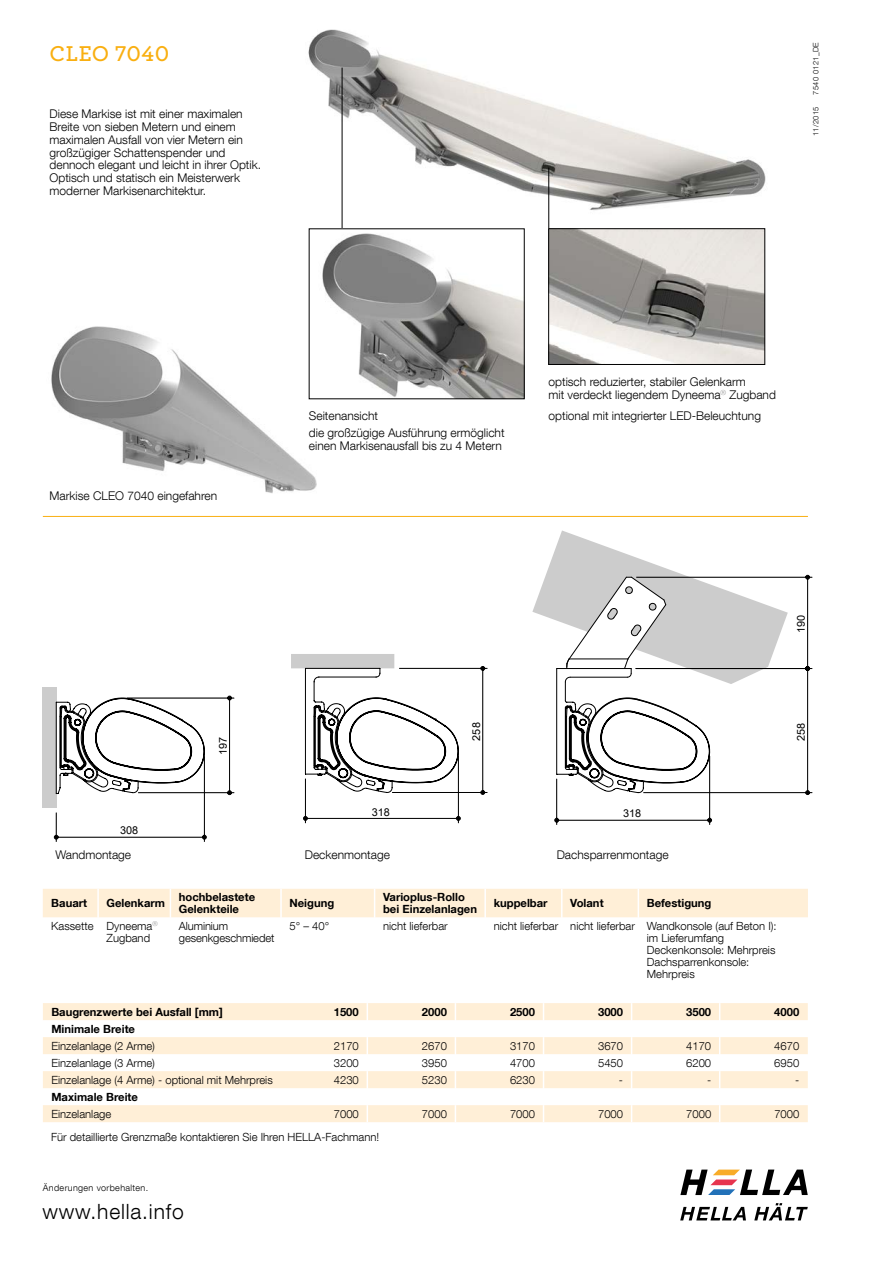
<style>
.page{position:relative;width:893px;height:1263px;background:#fff}
.page>*{position:absolute;margin:0;border:0;box-sizing:border-box;transform-origin:0 0}
.t1{font:600 22.5px "Archer";letter-spacing:.02em;color:#f9af11}
.t2{font:300 21px "Helvetica Neue LT Com";letter-spacing:.04em;color:#000}
.t3{font:300 12px/12.8px "Helvetica Neue LT Com";color:#000}
.t4{font:300 11.25px/12px "Helvetica Neue LT Com";color:#000}
.t5{font:700 11.25px/12px "Helvetica Neue LT Com";color:#000}
.t6{font:10.8px "Arial Unicode MS";color:#000}
.t7{font:300 9px "Helvetica Neue LT Com";letter-spacing:.04em;color:#010000}
.t8{font:300 7.5px "Helvetica Neue LT Com";letter-spacing:.04em;color:#000}
.t9{font:300 7.5px "Helvetica Neue LT Com";letter-spacing:.04em;color:#010000}
</style>
<div class="page">
<img style="left:42px;top:299px;width:291px;height:218px">
<img style="left:308px;top:29px;width:458px;height:209px">
<hr style="left:43px;top:516px;width:765px;height:1px;background:#f9af11">
<svg style="left:680px;top:1169px;width:128px;height:26px"></svg>
<svg style="left:680px;top:1207px;width:66px;height:13px"></svg>
<svg style="left:754px;top:1203px;width:54px;height:17px"></svg>
<hr style="left:342px;top:68px;width:1px;height:161px;background:#000">
<hr style="left:548px;top:168px;width:1px;height:61px;background:#000">
<svg style="left:43px;top:1003px;width:765px;height:119px"></svg>
<div style="left:43px;top:889px;width:765px;height:28px;background:#ffefd7"></div>
<hr style="left:458px;top:756px;width:1px;height:67px;background:#000">
<hr style="left:305px;top:779px;width:1px;height:44px;background:#000">
<hr style="left:305px;top:818px;width:153px;height:1px;background:#000">
<hr style="left:392px;top:792px;width:95px;height:1px;background:#000">
<hr style="left:399px;top:668px;width:88px;height:1px;background:#000">
<hr style="left:482px;top:668px;width:1px;height:124px;background:#000">
<svg style="left:291px;top:654px;width:168px;height:139px"></svg>
<hr style="left:709px;top:756px;width:1px;height:69px;background:#000">
<hr style="left:556px;top:779px;width:1px;height:46px;background:#000">
<hr style="left:557px;top:820px;width:153px;height:1px;background:#000">
<hr style="left:636px;top:577px;width:176px;height:1px;background:#000">
<hr style="left:636px;top:668px;width:176px;height:1px;background:#000">
<svg style="left:805px;top:575px;width:5px;height:4px"></svg>
<hr style="left:807px;top:577px;width:1px;height:91px;background:#000">
<hr style="left:643px;top:792px;width:169px;height:1px;background:#000">
<svg style="left:805px;top:666px;width:5px;height:5px"></svg>
<svg style="left:805px;top:790px;width:5px;height:5px"></svg>
<hr style="left:807px;top:668px;width:1px;height:125px;background:#000">
<svg style="left:532px;top:530px;width:256px;height:263px"></svg>
<div style="left:42px;top:688px;width:14px;height:120px;background:#ccc"></div>
<hr style="left:204px;top:756px;width:1px;height:86px;background:#000">
<hr style="left:56px;top:837px;width:148px;height:1px;background:#000">
<hr style="left:127px;top:698px;width:107px;height:1px;background:#000">
<hr style="left:138px;top:792px;width:96px;height:1px;background:#000">
<svg style="left:227px;top:696px;width:5px;height:4px"></svg>
<svg style="left:227px;top:791px;width:5px;height:4px"></svg>
<hr style="left:229px;top:698px;width:1px;height:95px;background:#000">
<svg style="left:55px;top:697px;width:150px;height:97px"></svg>
<hr style="left:0;top:747px;width:1px;height:94px;background:#000">
<svg style="left:54px;top:813px;width:4px;height:29px"></svg>
<svg style="left:0;top:812px;width:1px;height:29px"></svg>
<img style="left:311px;top:231px;width:211px;height:166px">
<img style="left:551px;top:231px;width:212px;height:132px">
<div style="left:549px;top:229px;width:216px;height:136px;border:1px solid #000"></div>
<h1 class="t1" style="left:50px;top:36px;width:121px">CLEO 7040</h1>
<p class="t8" style="left:811px;top:95px;width:54px;rotate:-90deg">7540 0121_DE</p>
<p class="t3" style="left:50px;top:107px;width:213px">Diese Markise ist mit einer maximalen Breite von sieben Metern und einem maximalen Ausfall von vier Metern ein großzügiger Schattenspender und dennoch elegant und leicht in ihrer Optik.<br>Optisch und statisch ein Meisterwerk moderner Markisenarchitektur.</p>
<p class="t9" style="left:811px;top:136px;width:31px;rotate:-90deg">11/2015</p>
<p class="t6" style="left:116px;top:505px;width:20px;rotate:-90deg">200</p>
<p class="t3" style="left:50px;top:489px;width:169px">Markise CLEO 7040 eingefahren</p>
<p class="t3" style="left:309px;top:407px;width:197px;line-height:17px">Seitenansicht<br>die großzügige Ausführung ermöglicht</p>
<p class="t3" style="left:309px;top:439px;width:195px">einen Markisenausfall bis zu 4 Metern</p>
<p class="t3" style="left:549px;top:375px;width:229px">optisch reduzierter, stabiler Gelenkarm<br>mit verdeckt liegendem Dyneema<sup>®</sup> Zugband</p>
<p class="t3" style="left:549px;top:409px;width:214px">optional mit integrierter LED-Beleuchtung</p>
<p class="t6" style="left:637px;top:413px;width:20px">318</p>
<p class="t6" style="left:793px;top:633px;width:20px;rotate:-90deg">190</p>
<p class="t6" style="left:120px;top:823px;width:20px">308</p>
<p class="t6" style="left:215px;top:755px;width:20px;rotate:-90deg">197</p>
<p class="t6" style="left:372px;top:804px;width:20px">318</p>
<p class="t6" style="left:468px;top:740px;width:20px;rotate:-90deg">258</p>
<p class="t6" style="left:623px;top:806px;width:20px">318</p>
<p class="t3" style="left:55px;top:848px;width:77px">Wandmontage</p>
<p class="t3" style="left:305px;top:848px;width:87px">Deckenmontage</p>
<p class="t3" style="left:557px;top:848px;width:113px">Dachsparrenmontage</p>
<p class="t5" style="left:51px;top:897px;width:37px">Bauart</p>
<p class="t5" style="left:107px;top:897px;width:60px">Gelenkarm</p>
<p class="t5" style="left:179px;top:891px;width:78px">hochbelastete<br>Gelenkteile</p>
<p class="t5" style="left:290px;top:897px;width:46px">Neigung</p>
<p class="t5" style="left:383px;top:891px;width:95px">Varioplus-Rollo bei Einzelanlagen</p>
<p class="t5" style="left:494px;top:897px;width:55px">kuppelbar</p>
<p class="t5" style="left:570px;top:897px;width:35px">Volant</p>
<p class="t5" style="left:647px;top:897px;width:66px">Befestigung</p>
<p class="t4" style="left:107px;top:919px;width:53px;text-indent:-55px">Kassette Dyneema<sup>®<br></sup>Zugband</p>
<p class="t4" style="left:179px;top:919px;width:97px">Aluminium gesenkgeschmiedet</p>
<p class="t4" style="left:290px;top:919px;width:41px">5° – 40°</p>
<p class="t4" style="left:383px;top:919px;width:66px">nicht lieferbar</p>
<p class="t4" style="left:647px;top:919px;width:131px;text-indent:-153px">nicht lieferbar nicht lieferbar Wandkonsole (auf Beton I): im Lieferumfang<br>Deckenkonsole: Mehrpreis<br>Dachsparrenkonsole:<br>Mehrpreis</p>
<p class="t6" style="left:793px;top:741px;width:20px;rotate:-90deg">258</p>
<p class="t6" style="left:797px;top:744px;width:20px;rotate:-90deg">272</p>
<p class="t6" style="left:177px;top:1024px;width:20px;rotate:-90deg">190</p>
<p class="t6" style="left:527px;top:1024px;width:20px;rotate:-90deg">190</p>
<p class="t5" style="left:51px;top:1005px;width:173px">Baugrenzwerte bei Ausfall [mm]</p>
<p class="t5" style="left:334px;top:1005px;width:27px">1500</p>
<p class="t5" style="left:422px;top:1005px;width:27px">2000</p>
<p class="t5" style="left:510px;top:1005px;width:27px">2500</p>
<p class="t5" style="left:598px;top:1005px;width:27px">3000</p>
<p class="t5" style="left:686px;top:1005px;width:27px">3500</p>
<p class="t5" style="left:774px;top:1005px;width:27px">4000</p>
<p class="t5" style="left:51px;top:1022px;width:85px">Minimale Breite</p>
<p class="t4" style="left:51px;top:1039px;width:105px">Einzelanlage (2 Arme)</p>
<p class="t4" style="left:334px;top:1039px;width:27px">2170</p>
<p class="t4" style="left:422px;top:1039px;width:27px">2670</p>
<p class="t4" style="left:510px;top:1039px;width:27px">3170</p>
<p class="t4" style="left:598px;top:1039px;width:27px">3670</p>
<p class="t4" style="left:686px;top:1039px;width:27px">4170</p>
<p class="t4" style="left:774px;top:1039px;width:27px">4670</p>
<p class="t4" style="left:51px;top:1056px;width:105px">Einzelanlage (3 Arme)</p>
<p class="t4" style="left:334px;top:1056px;width:27px">3200</p>
<p class="t4" style="left:422px;top:1056px;width:27px">3950</p>
<p class="t4" style="left:510px;top:1056px;width:27px">4700</p>
<p class="t4" style="left:598px;top:1056px;width:27px">5450</p>
<p class="t4" style="left:686px;top:1056px;width:27px">6200</p>
<p class="t4" style="left:774px;top:1056px;width:27px">6950</p>
<p class="t4" style="left:51px;top:1073px;width:223px">Einzelanlage (4 Arme) - optional mit Mehrpreis</p>
<p class="t4" style="left:334px;top:1073px;width:27px">4230</p>
<p class="t4" style="left:422px;top:1073px;width:27px">5230</p>
<p class="t4" style="left:510px;top:1073px;width:27px">6230</p>
<p class="t4" style="left:619px;top:1073px;width:6px">-</p>
<p class="t4" style="left:707px;top:1073px;width:6px">-</p>
<p class="t4" style="left:795px;top:1073px;width:6px">-</p>
<p class="t5" style="left:51px;top:1090px;width:88px">Maximale Breite</p>
<p class="t4" style="left:51px;top:1107px;width:61px">Einzelanlage</p>
<p class="t4" style="left:334px;top:1107px;width:27px">7000</p>
<p class="t4" style="left:422px;top:1107px;width:27px">7000</p>
<p class="t4" style="left:510px;top:1107px;width:27px">7000</p>
<p class="t4" style="left:598px;top:1107px;width:27px">7000</p>
<p class="t4" style="left:686px;top:1107px;width:27px">7000</p>
<p class="t4" style="left:774px;top:1107px;width:27px">7000</p>
<p class="t6" style="left:123px;top:1055px;width:20px">318</p>
<p class="t4" style="left:51px;top:1130px;width:330px">Für detaillierte Grenzmaße kontaktieren Sie Ihren HELLA-Fachmann!</p>
<p class="t7" style="left:43px;top:1182px;width:107px">Änderungen vorbehalten.</p>
<h2 class="t2" style="left:43px;top:1198px;width:143px">www.hella.info</h2>
</div>
